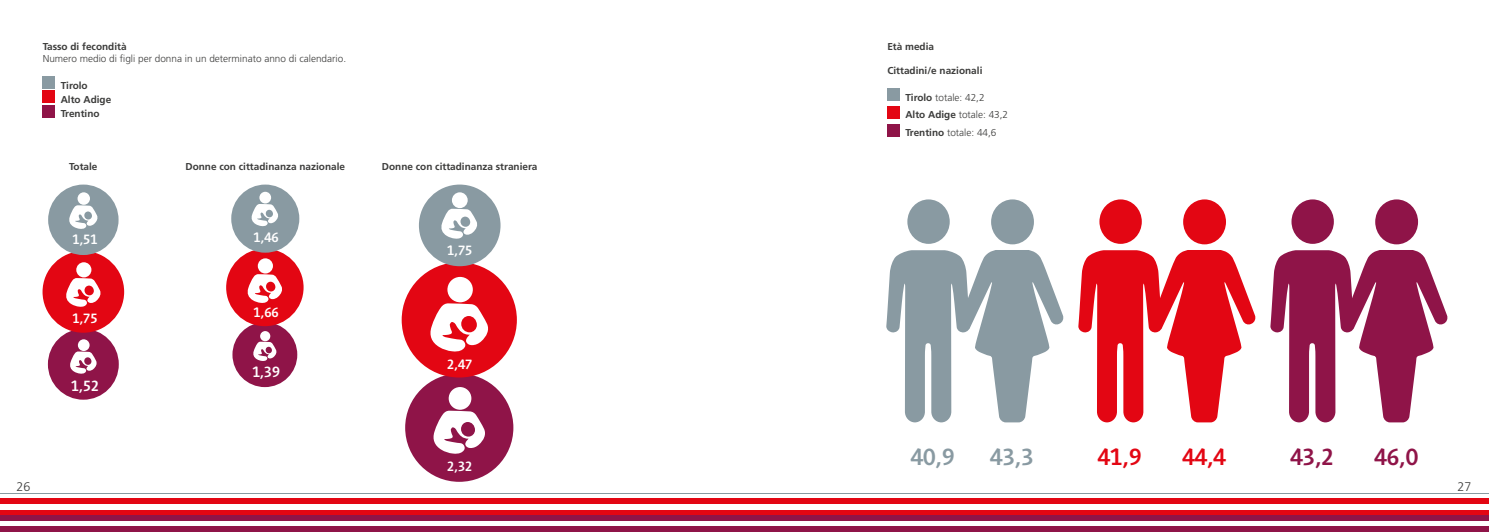
<style>
.page{position:relative;width:1489px;height:532px;background:#fff}
.page>*{position:absolute;margin:0;border:0;box-sizing:border-box;transform-origin:0 0}
.t1{font:500 25px "Agilita LT Pro";color:#899aa2}
.t2{font:500 25px "Agilita LT Pro";color:#e30613}
.t3{font:500 25px "Agilita LT Pro";color:#8f1448}
.t4{font:500 15.88px "Agilita LT Pro";color:#fff}
.t5{font:500 14.5px "Agilita LT Pro";color:#fff}
.t6{font:300 12.5px "Frutiger LT Std";color:#3c3c3b}
.t7{font:700 10px/14.4px "Frutiger LT Std";color:#3c3c3b}
.t8{font:300 10px/18px "Frutiger LT Std";color:#3c3c3b}
.s1{font-weight:700}
</style>
<div class="page">
<div style="left:0;top:498px;width:744px;height:7px;background:#e30613"></div>
<div style="left:0;top:504px;width:744px;height:6px;background:#fff"></div>
<div style="left:0;top:509px;width:744px;height:7px;background:#e30613"></div>
<div style="left:0;top:515px;width:744px;height:6px;background:#8f1448"></div>
<div style="left:0;top:520px;width:744px;height:7px;background:#fff"></div>
<div style="left:0;top:526px;width:744px;height:5px;background:#8f1448"></div>
<div style="left:744px;top:498px;width:744px;height:7px;background:#e30613"></div>
<div style="left:744px;top:504px;width:744px;height:6px;background:#fff"></div>
<div style="left:744px;top:509px;width:744px;height:7px;background:#e30613"></div>
<div style="left:744px;top:515px;width:744px;height:6px;background:#8f1448"></div>
<div style="left:744px;top:520px;width:744px;height:7px;background:#fff"></div>
<div style="left:744px;top:526px;width:744px;height:5px;background:#8f1448"></div>
<div style="left:43px;top:76px;width:12px;height:12px;background:#899aa2"></div>
<div style="left:43px;top:90px;width:12px;height:13px;background:#e30613"></div>
<div style="left:43px;top:105px;width:12px;height:12px;background:#8f1448"></div>
<div style="left:48px;top:328px;width:71px;height:71px;background:#8f1448;border-radius:50%"></div>
<div style="left:43px;top:251px;width:81px;height:81px;background:#e30613;border-radius:50%"></div>
<div style="left:48px;top:184px;width:71px;height:71px;background:#899aa2;border-radius:50%"></div>
<div style="left:232px;top:322px;width:65px;height:65px;background:#8f1448;border-radius:50%"></div>
<div style="left:226px;top:249px;width:77px;height:77px;background:#e30613;border-radius:50%"></div>
<div style="left:231px;top:184px;width:68px;height:68px;background:#899aa2;border-radius:50%"></div>
<div style="left:405px;top:373px;width:108px;height:108px;background:#8f1448;border-radius:50%"></div>
<div style="left:401px;top:262px;width:116px;height:115px;background:#e30613;border-radius:50%"></div>
<div style="left:419px;top:184px;width:81px;height:82px;background:#899aa2;border-radius:50%"></div>
<svg style="left:247px;top:274px;width:35px;height:29px"></svg>
<div style="left:258px;top:258px;width:15px;height:15px;background:#fff;border-radius:50%"></div>
<svg style="left:251px;top:204px;width:27px;height:22px"></svg>
<div style="left:259px;top:192px;width:12px;height:11px;background:#fff;border-radius:50%"></div>
<svg style="left:253px;top:341px;width:24px;height:20px"></svg>
<div style="left:260px;top:331px;width:10px;height:10px;background:#fff;border-radius:50%"></div>
<svg style="left:70px;top:351px;width:27px;height:22px"></svg>
<div style="left:78px;top:339px;width:12px;height:12px;background:#fff;border-radius:50%"></div>
<svg style="left:66px;top:278px;width:35px;height:29px"></svg>
<div style="left:76px;top:262px;width:15px;height:15px;background:#fff;border-radius:50%"></div>
<svg style="left:69px;top:205px;width:29px;height:24px"></svg>
<div style="left:77px;top:192px;width:13px;height:13px;background:#fff;border-radius:50%"></div>
<svg style="left:430px;top:303px;width:58px;height:48px"></svg>
<div style="left:447px;top:276px;width:26px;height:26px;background:#fff;border-radius:50%"></div>
<svg style="left:433px;top:410px;width:52px;height:44px"></svg>
<div style="left:448px;top:387px;width:23px;height:23px;background:#fff;border-radius:50%"></div>
<svg style="left:441px;top:209px;width:36px;height:30px"></svg>
<div style="left:452px;top:192px;width:16px;height:16px;background:#fff;border-radius:50%"></div>
<div style="left:887px;top:88px;width:12px;height:12px;background:#899aa2"></div>
<div style="left:887px;top:106px;width:12px;height:12px;background:#e30613"></div>
<div style="left:887px;top:124px;width:12px;height:12px;background:#8f1448"></div>
<div style="left:1291px;top:199px;width:42px;height:45px;background:#8f1448;border-radius:50%"></div>
<div style="left:1374px;top:199px;width:43px;height:45px;background:#8f1448;border-radius:50%"></div>
<svg style="left:1270px;top:250px;width:177px;height:172px"></svg>
<div style="left:907px;top:199px;width:42px;height:45px;background:#899aa2;border-radius:50%"></div>
<div style="left:991px;top:199px;width:42px;height:45px;background:#899aa2;border-radius:50%"></div>
<svg style="left:886px;top:250px;width:178px;height:172px"></svg>
<div style="left:1099px;top:199px;width:42px;height:45px;background:#e30613;border-radius:50%"></div>
<div style="left:1183px;top:199px;width:42px;height:45px;background:#e30613;border-radius:50%"></div>
<svg style="left:1078px;top:250px;width:177px;height:172px"></svg>
<p class="t7" style="left:43px;top:39px;width:85px">Tasso di fecondità</p>
<p class="t8" style="left:43px;top:50px;width:305px">Numero medio di figli per donna in un determinato anno di calendario.</p>
<p class="t7" style="left:61px;top:78px;width:52px">Tirolo<br>Alto Adige<br>Trentino</p>
<p class="t7" style="left:69px;top:159px;width:30px">Totale</p>
<p class="t7" style="left:185px;top:159px;width:161px">Donne con cittadinanza nazionale</p>
<p class="t7" style="left:382px;top:159px;width:157px">Donne con cittadinanza straniera</p>
<h3 class="t5" style="left:72px;top:229px;width:27px">1,51</h3>
<h3 class="t5" style="left:253px;top:226px;width:27px">1,46</h3>
<h3 class="t5" style="left:447px;top:240px;width:27px">1,75</h3>
<h3 class="t5" style="left:72px;top:308px;width:27px">1,75</h3>
<h3 class="t5" style="left:253px;top:302px;width:27px">1,66</h3>
<h2 class="t4" style="left:71px;top:374px;width:29px">1,52</h2>
<h2 class="t4" style="left:252px;top:360px;width:29px">1,39</h2>
<h3 class="t5" style="left:447px;top:354px;width:27px">2,47</h3>
<h3 class="t5" style="left:447px;top:456px;width:27px">2,32</h3>
<p class="t7" style="left:887px;top:39px;width:48px">Età media</p>
<p class="t7" style="left:887px;top:63px;width:97px">Cittadini/e nazionali</p>
<p class="t8" style="left:905px;top:88px;width:104px"><span class="s1">Tirolo</span> totale: 42,2<br><span class="s1">Alto Adige</span> totale: 43,2<br><span class="s1">Trentino</span> totale: 44,6</p>
<h1 class="t1" style="left:910px;top:438px;width:45px">40,9</h1>
<h1 class="t1" style="left:990px;top:438px;width:45px">43,3</h1>
<h1 class="t2" style="left:1097px;top:438px;width:45px">41,9</h1>
<h1 class="t2" style="left:1182px;top:438px;width:45px">44,4</h1>
<h1 class="t3" style="left:1290px;top:438px;width:45px">43,2</h1>
<h1 class="t3" style="left:1374px;top:438px;width:45px">46,0</h1>
<p class="t6" style="left:17px;top:479px;width:15px">26</p>
<p class="t6" style="left:1457px;top:479px;width:15px">27</p>
</div>
